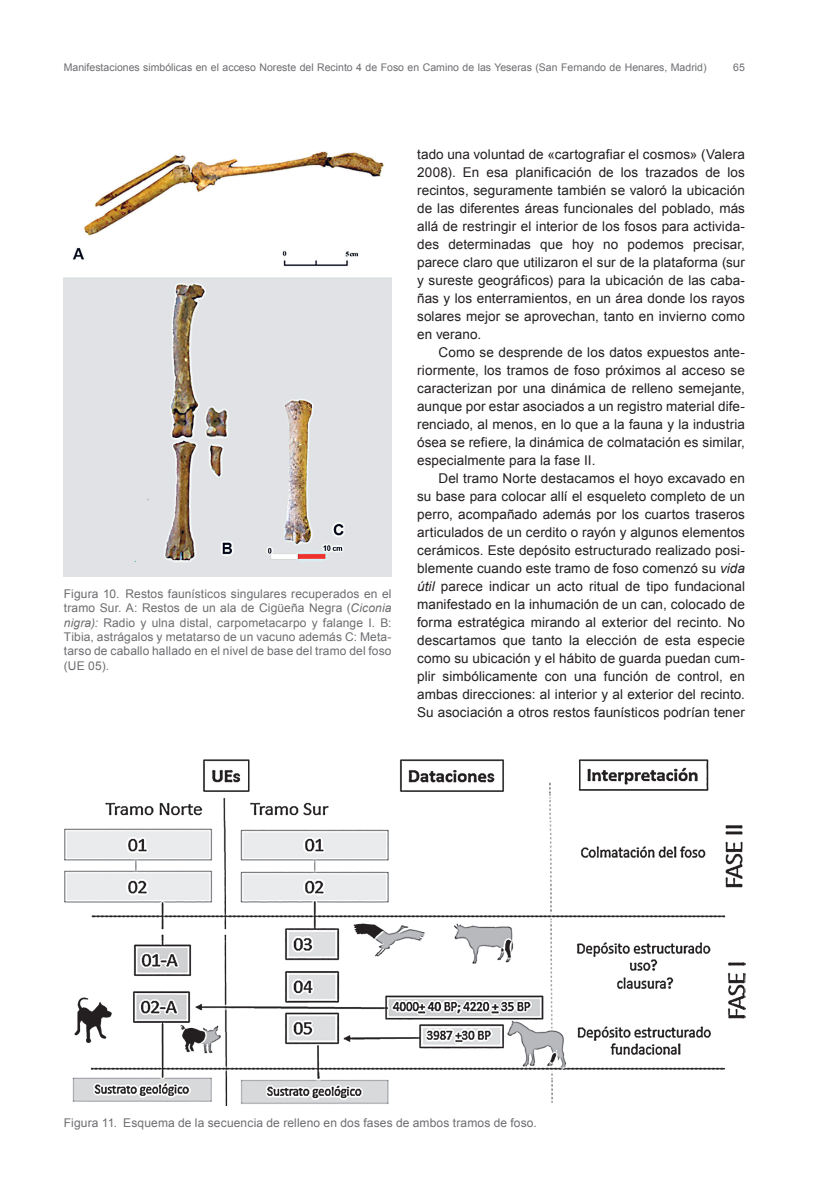
<style>
.page{position:relative;width:830px;height:1191px;background:#fff}
.page>*{position:absolute;margin:0;border:0;box-sizing:border-box;transform-origin:0 0}
.t1{font:13.5px/18px "Arial";letter-spacing:.005em;color:#231f20;text-align:justify}
.t2{font:12px/14.4px "Arial";letter-spacing:.01em;color:#6c6d70;text-align:justify}
.t3{font:10.5px "Arial";color:#6c6d70}
.s1{font-style:italic}
</style>
<div class="page">
<img style="left:64px;top:151px;width:327px;height:425px">
<img style="left:64px;top:759px;width:680px;height:346px">
<p class="t3" style="left:64px;top:62px;width:644px">Manifestaciones simbólicas en el acceso Noreste del Recinto 4 de Foso en Camino de las Yeseras (San Fernando de Henares, Madrid)</p>
<p class="t3" style="left:732px;top:62px;width:13px">65</p>
<p class="t2" style="left:64px;top:586px;width:329px">Figura 10. Restos faunísticos singulares recuperados en el tramo Sur. A: Restos de un ala de Cigüeña Negra (<span class="s1">Ciconia nigra):</span> Radio y ulna distal, carpometacarpo y falange I. B:<br>Tibia, astrágalos y metatarso de un vacuno además C: Meta&shy;tarso de caballo hallado en el nivel de base del tramo del foso (UE 05).</p>
<p class="t1" style="left:417px;top:145px;width:329px">tado una voluntad de «cartografiar el cosmos» (Valera 2008). En esa planificación de los trazados de los recintos, seguramente también se valoró la ubicación de las diferentes áreas funcionales del poblado, más allá de restringir el interior de los fosos para activida&shy;des determinadas que hoy no podemos precisar, parece claro que utilizaron el sur de la plataforma (sur y sureste geográficos) para la ubicación de las caba&shy;ñas y los enterramientos, en un área donde los rayos solares mejor se aprovechan, tanto en invierno como en verano.</p>
<p class="t1" style="left:417px;top:343px;width:329px;text-indent:21px">Como se desprende de los datos expuestos ante&shy;riormente, los tramos de foso próximos al acceso se caracterizan por una dinámica de relleno semejante, aunque por estar asociados a un registro material dife&shy;renciado, al menos, en lo que a la fauna y la industria ósea se refiere, la dinámica de colmatación es similar, especialmente para la fase II.</p>
<p class="t1" style="left:417px;top:469px;width:329px;text-indent:21px">Del tramo Norte destacamos el hoyo excavado en su base para colocar allí el esqueleto completo de un perro, acompañado además por los cuartos traseros articulados de un cerdito o rayón y algunos elementos cerámicos. Este depósito estructurado realizado posi&shy;blemente cuando este tramo de foso comenzó su <span class="s1">vida útil</span> parece indicar un acto ritual de tipo fundacional manifestado en la inhumación de un can, colocado de forma estratégica mirando al exterior del recinto. No descartamos que tanto la elección de esta especie como su ubicación y el hábito de guarda puedan cum&shy;plir simbólicamente con una función de control, en ambas direcciones: al interior y al exterior del recinto.<br>Su asociación a otros restos faunísticos podrían tener</p>
<p class="t2" style="left:64px;top:1115px;width:474px">Figura 11. Esquema de la secuencia de relleno en dos fases de ambos tramos de foso.</p>
</div>
